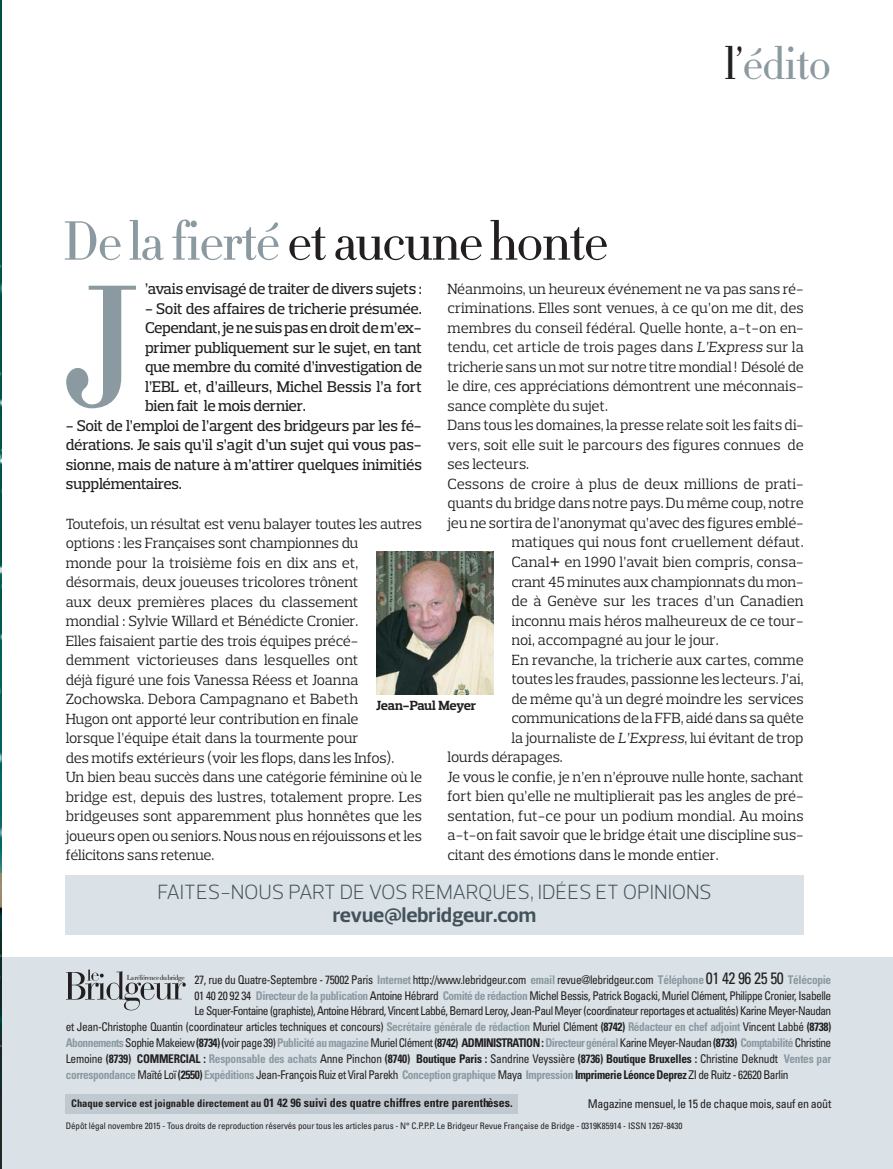
<style>
.page{position:relative;width:893px;height:1169px;background:#fff}
.page>*{position:absolute;margin:0;border:0;box-sizing:border-box;transform-origin:0 0}
.t1{font:168.75px "Didot HTF L06 Light";color:#8b99a1}
.t2{font:54px "Didot HTF L06 Light";letter-spacing:-.04em;color:#231f20}
.t3{font:45px "Didot HTF L06 Light";letter-spacing:-.03em;color:#8b99a1}
.t4{font:300 21px "Prelo";letter-spacing:-.01em;color:#43525a}
.t5{font:700 21px "Prelo";color:#43525a}
.t6{font:500 15.75px "Prelo Slab";letter-spacing:-.02em;color:#231f20}
.t7{font:15px/19.5px "Prelo Slab";letter-spacing:-.005em;color:#231f20}
.t8{font:700 13.5px "Prelo Slab";letter-spacing:-.015em;color:#231f20}
.t9{font:condensed 12px "Univers";letter-spacing:-.04em;color:#231f20;scale:.95 1}
.t10{font:700 condensed 12px "Univers";letter-spacing:-.02em;color:#231f20;scale:.95 1}
.t11{font:700 condensed 12px "Univers";color:#231f20}
.t12{font:condensed 12px "Univers";letter-spacing:-.04em;color:#231f20}
.t13{font:condensed 9px "Univers";letter-spacing:-.01em;color:#231f20}
.t14{font:7.2px "Didot HTF L06 Light";letter-spacing:-.055em;color:#231f20}
.s1{color:#8b99a1}
.s2{color:#231f20}
.s3{font-style:italic}
.s4{font-size:22.5px}
.s5{font-weight:700;color:#8b99a1}
.s6{font-size:16.5px}
.s7{font-weight:700}
.s8{font-weight:400}
.s9{font-size:10.5px}
</style>
<div class="page">
<div style="left:2px;top:957px;width:891px;height:211px;background:#dae2e7"></div>
<div style="left:66px;top:1093px;width:452px;height:19px;background:#c0c9cf"></div>
<img style="left:67px;top:971px;width:119px;height:38px">
<img style="left:87px;top:969px;width:13px;height:14px">
<div style="left:65px;top:875px;width:739px;height:59px;background:#dae2e7"></div>
<img style="left:376px;top:551px;width:118px;height:143px">
<img style="left:0;top:0;width:1px;height:1168px">
<h2 class="t2" style="left:62px;top:220px;width:548px"><span class="s1">De la fierté</span> et aucune honte</h2>
<h3 class="t3" style="left:724px;top:46px;width:109px"><span class="s2">l’</span>édito</h3>
<p class="t7" style="left:447px;top:280px;width:358px">Néanmoins, un heureux événement ne va pas sans ré-</p>
<p class="t7" style="left:447px;top:300px;width:358px">criminations. Elles sont venues, à ce qu’on me dit, des</p>
<p class="t7" style="left:447px;top:319px;width:358px">membres du conseil fédéral. Quelle honte, a-t-on en-</p>
<p class="t7" style="left:447px;top:339px;width:358px">tendu, cet article de trois pages dans <span class="s3">L’Express</span> sur la</p>
<p class="t7" style="left:447px;top:358px;width:358px">tricherie sans un mot sur notre titre mondial ! Désolé de</p>
<p class="t7" style="left:447px;top:378px;width:358px">le dire, ces appréciations démontrent une méconnais-</p>
<p class="t7" style="left:447px;top:397px;width:162px">sance complète du sujet.</p>
<p class="t7" style="left:447px;top:417px;width:358px">Dans tous les domaines, la presse relate soit les faits di-</p>
<p class="t7" style="left:447px;top:436px;width:358px">vers, soit elle suit le parcours des figures connues de</p>
<p class="t7" style="left:447px;top:456px;width:83px">ses lecteurs.</p>
<p class="t7" style="left:447px;top:475px;width:358px">Cessons de croire à plus de deux millions de prati-</p>
<p class="t7" style="left:447px;top:495px;width:358px">quants du bridge dans notre pays. Du même coup, notre</p>
<p class="t7" style="left:447px;top:514px;width:358px">jeu ne sortira de l’anonymat qu’avec des figures emblé-</p>
<p class="t7" style="left:511px;top:534px;width:294px">matiques qui nous font cruellement défaut.</p>
<p class="t7" style="left:511px;top:553px;width:294px">Canal<span class="s4">+</span> en 1990 l’avait bien compris, consa-</p>
<p class="t7" style="left:511px;top:573px;width:294px">crant 45 minutes aux championnats du mon -</p>
<p class="t7" style="left:511px;top:592px;width:294px">de à Genève sur les traces d’un Canadien</p>
<p class="t7" style="left:511px;top:612px;width:294px">inconnu mais héros malheureux de ce tour-</p>
<p class="t7" style="left:511px;top:631px;width:209px">noi, accompagné au jour le jour.</p>
<p class="t7" style="left:511px;top:651px;width:294px">En revanche, la tricherie aux cartes, comme</p>
<p class="t7" style="left:511px;top:670px;width:294px">toutes les fraudes, passionne les lecteurs. J’ai,</p>
<p class="t7" style="left:511px;top:690px;width:294px">de même qu’à un degré moindre les services</p>
<p class="t7" style="left:511px;top:709px;width:294px">communications de la FFB, aidé dans sa quête</p>
<p class="t7" style="left:511px;top:729px;width:294px">la journaliste de <span class="s3">L’Express</span>, lui évitant de trop</p>
<p class="t7" style="left:447px;top:748px;width:117px">lourds dérapages.</p>
<p class="t7" style="left:447px;top:768px;width:358px">Je vous le confie, je n’en n’éprouve nulle honte, sachant</p>
<p class="t7" style="left:447px;top:787px;width:358px">fort bien qu’elle ne multiplierait pas les angles de pré-</p>
<p class="t7" style="left:447px;top:807px;width:358px">sentation, fut-ce pour un podium mondial. Au moins</p>
<p class="t7" style="left:447px;top:826px;width:358px">a-t-on fait savoir que le bridge était une discipline sus-</p>
<p class="t7" style="left:447px;top:846px;width:273px">citant des émotions dans le monde entier.</p>
<p class="t6" style="left:145px;top:283px;width:278px">’avais envisagé de traiter de divers sujets :</p>
<p class="t6" style="left:145px;top:303px;width:278px">− Soit des affaires de tricherie présumée.</p>
<p class="t6" style="left:145px;top:322px;width:278px">Cependant, je ne suis pas en droit de m’ex-</p>
<p class="t6" style="left:145px;top:342px;width:278px">primer publiquement sur le sujet, en tant</p>
<p class="t6" style="left:145px;top:361px;width:278px">que membre du comité d’investigation de</p>
<p class="t6" style="left:145px;top:381px;width:278px">l’EBL et, d’ailleurs, Michel Bessis l’a fort</p>
<p class="t6" style="left:145px;top:400px;width:162px">bien fait le mois dernier.</p>
<p class="t6" style="left:66px;top:420px;width:357px">− Soit de l’emploi de l’argent des bridgeurs par les fé-</p>
<p class="t6" style="left:66px;top:439px;width:357px">dérations. Je sais qu’il s’agit d’un sujet qui vous pas-</p>
<p class="t6" style="left:66px;top:459px;width:358px">sionne, mais de nature à m’attirer quelques inimitiés</p>
<p class="t6" style="left:66px;top:478px;width:118px">supplémentaires.</p>
<p class="t7" style="left:66px;top:515px;width:358px">Toutefois, un résultat est venu balayer toutes les autres options : les Françaises sont championnes du<br>monde pour la troisième fois en dix ans et, désormais, deux joueuses tricolores trônent<br>aux deux premières places du classement<br>mondial : Sylvie Willard et Bénédicte Cronier.<br>Elles faisaient partie des trois équipes précé&shy;demment victorieuses dans lesquelles ont<br>déjà figuré une fois Vanessa Réess et Joanna Zochowska. Debora Campagnano et Babeth<br>Hugon ont apporté leur contribution en finale<br>lorsque l’équipe était dans la tourmente pour<br>des motifs extérieurs (voir les flops, dans les Infos).<br>Un bien beau succès dans une catégorie féminine où le bridge est, depuis des lustres, totalement propre. Les bridgeuses sont apparemment plus honnêtes que les joueurs open ou seniors. Nous nous en réjouissons et les félicitons sans retenue.</p>
<h1 class="t1" style="left:62px;top:281px;width:80px">J</h1>
<p class="t8" style="left:376px;top:700px;width:102px">Jean-Paul Meyer</p>
<h3 class="t4" style="left:157px;top:879px;width:556px">FAITES-NOUS PART DE VOS REMARQUES, IDÉES ET OPINIONS</h3>
<h3 class="t5" style="left:333px;top:906px;width:205px">revue@lebridgeur.com</h3>
<p class="t9" style="left:194px;top:974px;width:672px">27, rue du Quatre-Septembre - 75002 Paris <span class="s5">Internet</span> http://www.lebridgeur.com <span class="s5">email</span> revue@lebridgeur.com <span class="s5">Téléphone</span> <span class="s6">01 42 96 25 50</span> <span class="s5">Télécopie</span></p>
<p class="t9" style="left:194px;top:990px;width:672px">01 40 20 92 34 <span class="s5">Directeur de la publication</span> Antoine Hébrard <span class="s5">Comité de rédaction</span> Michel Bessis, Patrick Bogacki, Muriel Clément, Philippe Cronier, Isabelle</p>
<p class="t9" style="left:194px;top:1006px;width:672px">Le Squer-Fontaine (graphiste), Antoine Hébrard, Vincent Labbé, Bernard Leroy, Jean-Paul Meyer (coordinateur reportages et actualités) Karine Meyer-Naudan</p>
<p class="t9" style="left:66px;top:1022px;width:807px">et Jean-Christophe Quantin (coordinateur articles techniques et concours) <span class="s5">Secrétaire générale de rédaction</span> Muriel Clément <span class="s7">(8742)</span> <span class="s5">Rédacteur en chef adjoint</span> Vincent Labbé <span class="s7">(8738)</span></p>
<p class="t9" style="left:66px;top:1037px;width:807px"><span class="s5">Abonnements</span> Sophie Makeiew <span class="s7">(8734) (</span>voir page 39) <span class="s5">Publicité au magazine</span> Muriel Clément <span class="s7">(8742) ADMINISTRATION :</span> <span class="s5">Directeur général</span> Karine Meyer-Naudan <span class="s7">(8733)</span> <span class="s5">Comptabilité</span> Christine</p>
<p class="t10" style="left:66px;top:1053px;width:807px"><span class="s8">Lemoine</span> (8739) COMMERCIAL : <span class="s1">Responsable des achats</span> <span class="s8">Anne Pinchon</span> (8740) Boutique Paris : <span class="s8">Sandrine Veyssière</span> (8736) Boutique Bruxelles : <span class="s8">Christine Deknudt</span> <span class="s1">Ventes par</span></p>
<p class="t9" style="left:66px;top:1069px;width:762px"><span class="s5">correspondance</span> Maïté Loï <span class="s7">(2550)</span> <span class="s5">Expéditions</span> Jean-François Ruiz et Viral Parekh <span class="s5">Conception graphique</span> Maya <span class="s5">Impression</span> <span class="s7">Imprimerie Léonce Deprez</span> ZI de Ruitz - 62620 Barlin</p>
<p class="t11" style="left:71px;top:1097px;width:443px"><span class="s9">Chaque service est joignable directement au</span> 01 42 96 suivi des quatre chiffres entre parenth`eses.</p>
<p class="t12" style="left:588px;top:1098px;width:245px">Magazine mensuel, le 15 de chaque mois, sauf en août</p>
<p class="t14" style="left:127px;top:974px;width:59px">La référence du bridge</p>
<p class="t13" style="left:66px;top:1121px;width:618px">Dépôt légal novembre 2015 - Tous droits de reproduction réservés pour tous les articles parus - N° C.P.P.P. Le Bridgeur Revue Française de Bridge - 0319K85914 - ISSN 1267-8430</p>
</div>
